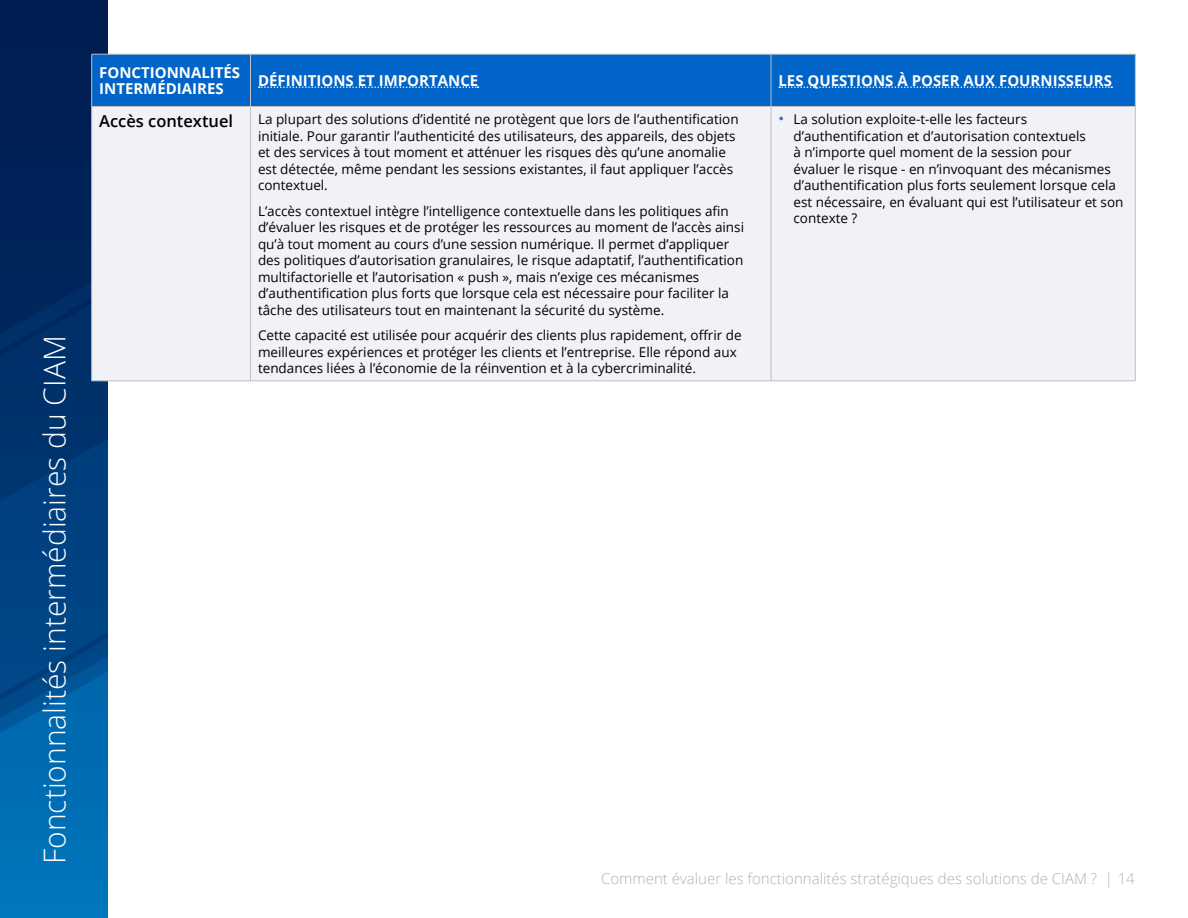
<style>
.page{position:relative;width:1188px;height:918px;background:#fff}
.page>*{position:absolute;margin:0;border:0;box-sizing:border-box;transform-origin:0 0}
.t1{font:300 30px "Open Sans";color:#fff}
.t2{font:600 16.5px "Open Sans";color:#000}
.t3{font:700 15px/16.5px "Open Sans";color:#fff}
.t4{font:300 15px "Open Sans";color:#adb3b5}
.t5{font:13.5px/16.5px "Open Sans";color:#000}
.s1{font-size:15px;color:#3866b0}
</style>
<div class="page">
<div style="left:0;top:0;width:108px;height:918px;background:#006fb6"></div>
<svg style="left:0;top:501px;width:108px;height:217px;background:#004585"></svg>
<svg style="left:0;top:356px;width:108px;height:145px;background:#003470"></svg>
<svg style="left:0;top:632px;width:108px;height:68px;background:#004a8b"></svg>
<svg style="left:0;top:0;width:108px;height:356px;background:#002258"></svg>
<div style="left:92px;top:55px;width:1043px;height:51px;background:#0064c8"></div>
<div style="left:92px;top:107px;width:1043px;height:274px;background:#f0f2f7"></div>
<hr style="left:92px;top:54px;width:158px;height:1px;background:#bfc0c1">
<hr style="left:91px;top:54px;width:1px;height:52px;background:#bfc0c1">
<hr style="left:250px;top:54px;width:521px;height:1px;background:#bfc0c1">
<hr style="left:250px;top:54px;width:1px;height:52px;background:#bfc0c1">
<hr style="left:771px;top:54px;width:365px;height:1px;background:#bfc0c1">
<hr style="left:771px;top:54px;width:1px;height:52px;background:#bfc0c1">
<hr style="left:1135px;top:54px;width:1px;height:52px;background:#bfc0c1">
<hr style="left:91px;top:107px;width:1px;height:274px;background:#bfc0c1">
<hr style="left:250px;top:107px;width:1px;height:274px;background:#bfc0c1">
<hr style="left:771px;top:107px;width:1px;height:274px;background:#bfc0c1">
<hr style="left:1135px;top:107px;width:1px;height:274px;background:#bfc0c1">
<hr style="left:92px;top:381px;width:158px;height:1px;background:#bfc0c1">
<hr style="left:250px;top:381px;width:521px;height:1px;background:#bfc0c1">
<hr style="left:771px;top:381px;width:365px;height:1px;background:#bfc0c1">
<hr style="left:92px;top:106px;width:158px;height:1px;background:#bfc0c1">
<hr style="left:250px;top:106px;width:521px;height:1px;background:#bfc0c1">
<hr style="left:771px;top:106px;width:365px;height:1px;background:#bfc0c1">
<svg style="left:259px;top:86px;width:220px;height:2px"></svg>
<svg style="left:779px;top:86px;width:333px;height:2px"></svg>
<h1 class="t1" style="left:34px;top:864px;width:530px;rotate:-90deg">Fonctionnalités intermédiaires du CIAM</h1>
<p class="t3" style="left:99px;top:64px;width:143px">FONCTIONNALITÉS<br>INTERMÉDIAIRES</p>
<p class="t3" style="left:258px;top:72px;width:222px">DÉFINITIONS ET IMPORTANCE</p>
<p class="t3" style="left:778px;top:72px;width:335px">LES QUESTIONS À POSER AUX FOURNISSEURS</p>
<p class="t2" style="left:99px;top:109px;width:135px">Accès contextuel</p>
<p class="t5" style="left:258px;top:111px;width:482px">La plupart des solutions d’identité ne protègent que lors de l’authentification initiale. Pour garantir l’authenticité des utilisateurs, des appareils, des objets et des services à tout moment et atténuer les risques dès qu’une anomalie est détectée, même pendant les sessions existantes, il faut appliquer l’accès contextuel.</p>
<p class="t5" style="left:258px;top:202px;width:488px">L’accès contextuel intègre l’intelligence contextuelle dans les politiques afin d’évaluer les risques et de protéger les ressources au moment de l’accès ainsi qu’à tout moment au cours d’une session numérique. Il permet d’appliquer des politiques d’autorisation granulaires, le risque adaptatif, l’authentification multifactorielle et l’autorisation « push », mais n’exige ces mécanismes d’authentification plus forts que lorsque cela est nécessaire pour faciliter la tâche des utilisateurs tout en maintenant la sécurité du système.</p>
<p class="t5" style="left:258px;top:327px;width:485px">Cette capacité est utilisée pour acquérir des clients plus rapidement, offrir de meilleures expériences et protéger les clients et l’entreprise. Elle répond aux tendances liées à l’économie de la réinvention et à la cybercriminalité.</p>
<p class="t5" style="left:794px;top:111px;width:331px;text-indent:-15px"><span class="s1">•</span> La solution exploite-t-elle les facteurs d’authentification et d’autorisation contextuels<br>à n’importe quel moment de la session pour<br>évaluer le risque - en n’invoquant des mécanismes d’authentification plus forts seulement lorsque cela est nécessaire, en évaluant qui est l’utilisateur et son contexte ?</p>
<p class="t4" style="left:601px;top:869px;width:535px">Comment évaluer les fonctionnalités stratégiques des solutions de CIAM ? | 14</p>
</div>
